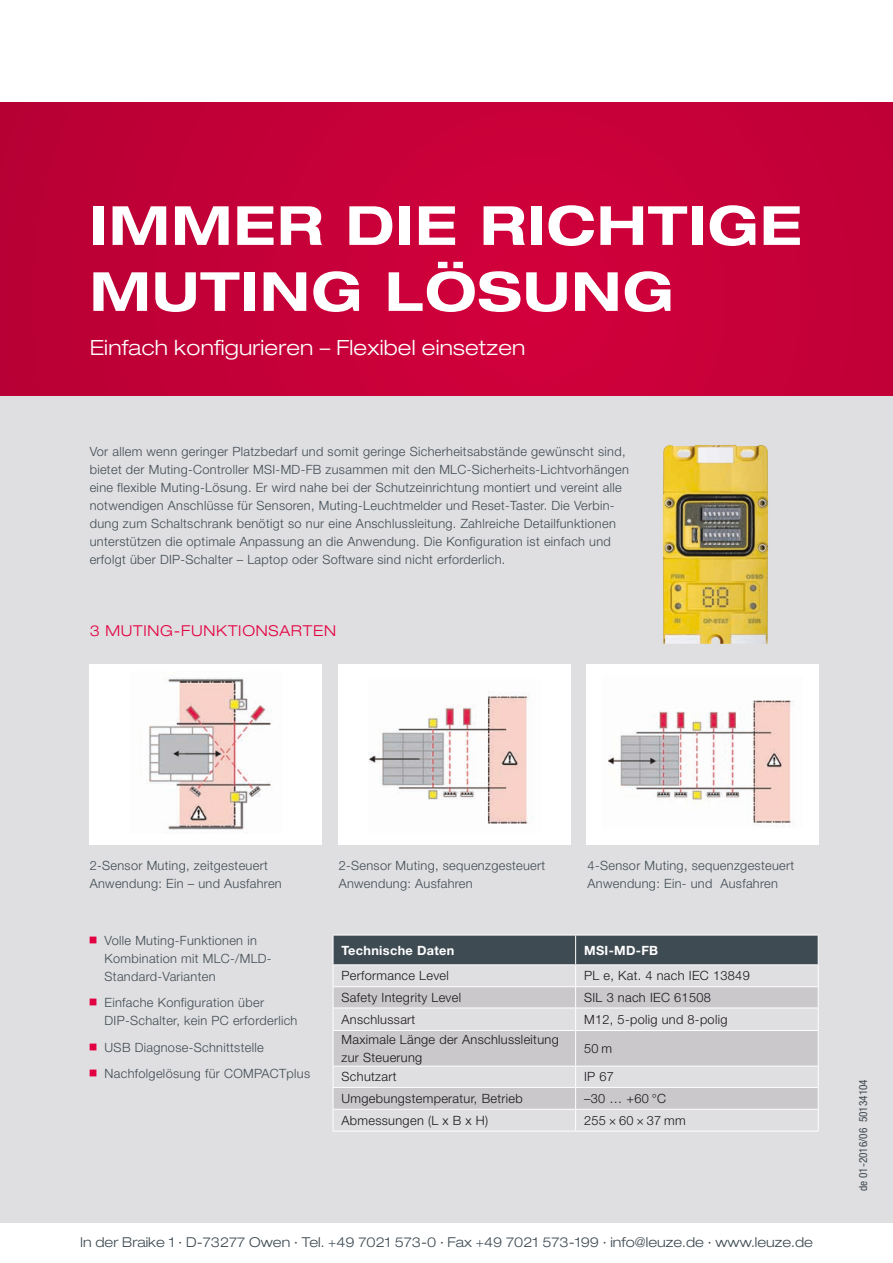
<style>
.page{position:relative;width:893px;height:1263px;background:#fff}
.page>*{position:absolute;margin:0;border:0;box-sizing:border-box;transform-origin:0 0}
.t1{font:700 expanded 54px/66px "Helvetica Neue LT Pro";letter-spacing:.025em;color:#fff}
.t2{font:300 expanded 21px "Helvetica Neue LT Pro";letter-spacing:.01em;color:#fff}
.t3{font:300 expanded 15px "Helvetica Neue LT Pro";letter-spacing:.05em;color:#e30040}
.t4{font:300 expanded 13.65px "Helvetica Neue LT Pro";color:#3f4b53}
.t5{font:300 12.75px/18px "Helvetica Neue LT Pro";letter-spacing:.025em;color:#3f4b53}
.t6{font:300 12.75px/18px "Helvetica Neue LT Pro";letter-spacing:.025em;color:#1a171c}
.t7{font:700 12.75px "Helvetica Neue LT Pro";letter-spacing:.025em;color:#fff}
.t8{font:condensed 11.25px "Helvetica Neue LT Pro";color:#3f4b53}
</style>
<div class="page">
<div style="left:0;top:395px;width:893px;height:828px;background:#dfdee0"></div>
<div style="left:0;top:102px;width:893px;height:293px;background:#c60038"></div>
<svg style="left:334px;top:1031px;width:484px;height:77px;fill:#cac8cb"></svg>
<svg style="left:333px;top:935px;width:486px;height:95px"></svg>
<hr style="left:333px;top:1030px;width:243px;height:1px;background:#fff">
<hr style="left:333px;top:1031px;width:1px;height:35px;background:#fff">
<hr style="left:576px;top:1030px;width:243px;height:1px;background:#fff">
<hr style="left:575px;top:1031px;width:1px;height:35px;background:#fff">
<hr style="left:818px;top:1031px;width:1px;height:35px;background:#fff">
<hr style="left:333px;top:1066px;width:243px;height:1px;background:#fff">
<hr style="left:576px;top:1066px;width:243px;height:1px;background:#fff">
<hr style="left:333px;top:1087px;width:243px;height:1px;background:#fff">
<hr style="left:576px;top:1087px;width:243px;height:1px;background:#fff">
<hr style="left:333px;top:1109px;width:243px;height:1px;background:#fff">
<svg style="left:333px;top:1066px;width:1px;height:65px"></svg>
<hr style="left:576px;top:1109px;width:243px;height:1px;background:#fff">
<svg style="left:575px;top:1066px;width:1px;height:65px"></svg>
<svg style="left:818px;top:1066px;width:1px;height:65px"></svg>
<hr style="left:333px;top:1131px;width:243px;height:1px;background:#fff">
<hr style="left:576px;top:1131px;width:243px;height:1px;background:#fff">
<img style="left:663px;top:445px;width:105px;height:199px">
<div style="left:90px;top:665px;width:232px;height:180px;background:#fff"></div>
<img style="left:146px;top:677px;width:126px;height:153px">
<div style="left:338px;top:665px;width:232px;height:180px;background:#fff"></div>
<img style="left:368px;top:691px;width:162px;height:133px">
<div style="left:586px;top:665px;width:233px;height:180px;background:#fff"></div>
<img style="left:608px;top:700px;width:185px;height:127px">
<h1 class="t1" style="left:90px;top:190px;width:714px">IMMER DIE RICHTIGE<br>MUTING LÖSUNG</h1>
<h2 class="t2" style="left:90px;top:335px;width:437px">Einfach konfigurieren – Flexibel einsetzen</h2>
<p class="t5" style="left:90px;top:442px;width:541px">Vor allem wenn geringer Platzbedarf und somit geringe Sicherheitsabstände gewünscht sind, bietet der Muting-Controller MSI-MD-FB zusammen mit den MLC-Sicherheits-Lichtvorhängen eine flexible Muting-Lösung. Er wird nahe bei der Schutzeinrichtung montiert und vereint alle notwendigen Anschlüsse für Sensoren, Muting-Leuchtmelder und Reset-Taster. Die Verbin&shy;dung zum Schaltschrank benötigt so nur eine Anschlussleitung. Zahlreiche Detailfunktionen unterstützen die optimale Anpassung an die Anwendung. Die Konfiguration ist einfach und erfolgt über DIP-Schalter – Laptop oder Software sind nicht erforderlich.</p>
<p class="t3" style="left:90px;top:622px;width:248px">3 MUTING-FUNKTIONSARTEN</p>
<p class="t5" style="left:90px;top:856px;width:194px">2-Sensor Muting, zeitgesteuert<br>Anwendung: Ein – und Ausfahren</p>
<p class="t5" style="left:339px;top:856px;width:208px">2-Sensor Muting, sequenzgesteuert<br>Anwendung: Ausfahren</p>
<p class="t5" style="left:588px;top:856px;width:208px">4-Sensor Muting, sequenzgesteuert<br>Anwendung: Ein- und Ausfahren</p>
<p class="t5" style="left:105px;top:931px;width:168px">Volle Muting-Funktionen in<br>Kombination mit MLC-/MLD-<br>Standard-Varianten</p>
<p class="t5" style="left:105px;top:993px;width:194px">Einfache Konfiguration über<br>DIP-Schalter, kein PC erforderlich</p>
<p class="t5" style="left:105px;top:1033px;width:207px;line-height:26.5px">USB Diagnose-Schnittstelle<br>Nachfolgelösung für COMPACTplus</p>
<p class="t7" style="left:342px;top:942px;width:114px">Technische Daten</p>
<p class="t7" style="left:584px;top:942px;width:76px">MSI-MD-FB</p>
<p class="t6" style="left:342px;top:966px;width:109px">Performance Level</p>
<p class="t6" style="left:584px;top:966px;width:167px">PL e, Kat. 4 nach IEC 13849</p>
<p class="t6" style="left:342px;top:988px;width:121px">Safety Integrity Level</p>
<p class="t6" style="left:584px;top:988px;width:128px">SIL 3 nach IEC 61508</p>
<p class="t6" style="left:342px;top:1010px;width:75px">Anschlussart</p>
<p class="t6" style="left:584px;top:1010px;width:145px">M12, 5-polig und 8-polig</p>
<p class="t6" style="left:342px;top:1030px;width:219px">Maximale Länge der Anschlussleitung zur Steuerung</p>
<p class="t6" style="left:584px;top:1039px;width:29px">50 m</p>
<p class="t6" style="left:342px;top:1067px;width:56px">Schutzart</p>
<p class="t6" style="left:584px;top:1067px;width:31px">IP 67</p>
<p class="t6" style="left:342px;top:1089px;width:183px">Umgebungstemperatur, Betrieb</p>
<p class="t6" style="left:584px;top:1089px;width:83px">–30 … +60 °C</p>
<p class="t6" style="left:342px;top:1111px;width:148px">Abmessungen (L x B x H)</p>
<p class="t6" style="left:584px;top:1111px;width:103px">255 × 60 × 37 mm</p>
<p class="t4" style="left:80px;top:1234px;width:734px">In der Braike 1 · D-73277 Owen · Tel. +49 7021 573-0 · Fax +49 7021 573-199 · info@leuze.de · www.leuze.de</p>
<p class="t8" style="left:857px;top:1191px;width:113px;rotate:-90deg">de 01-2016/06 50134104</p>
</div>
